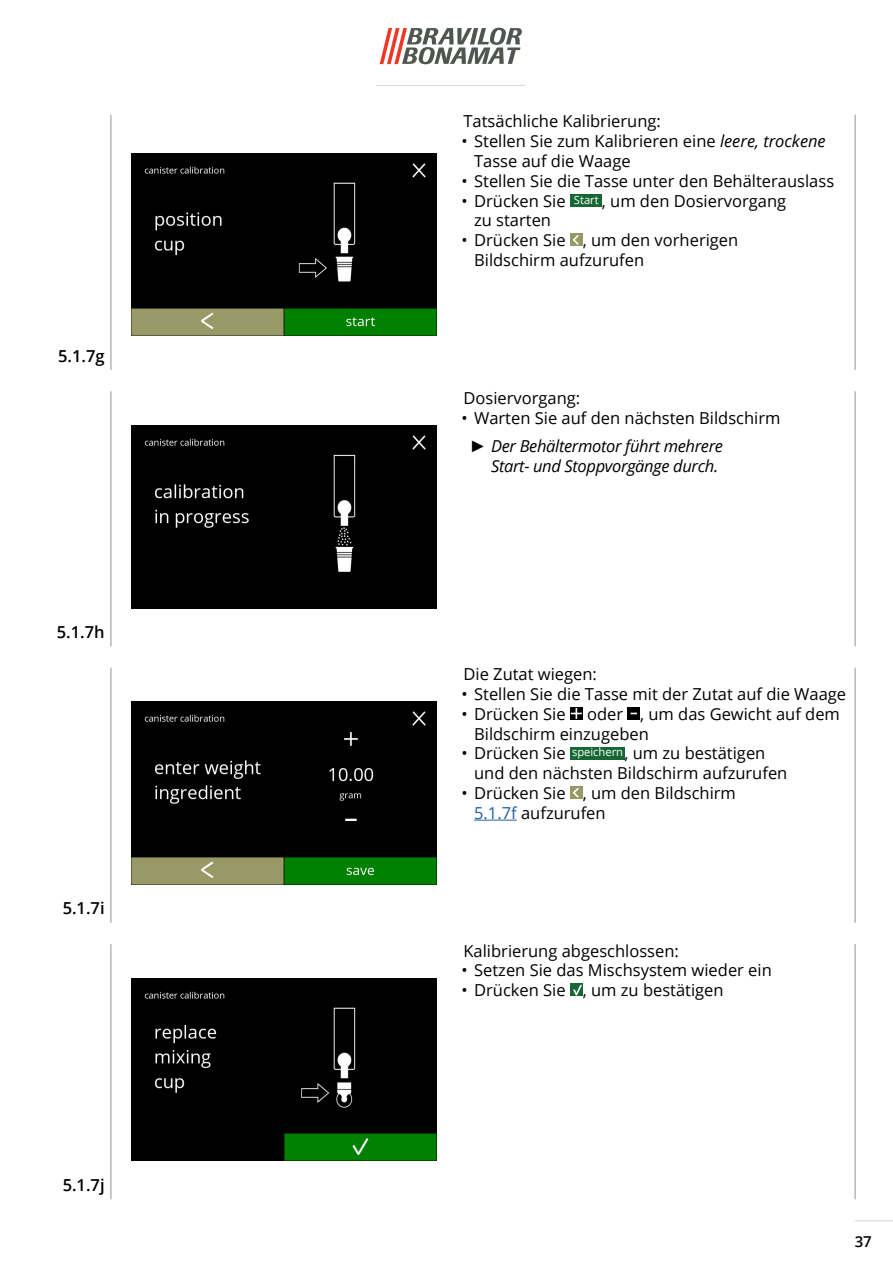
<style>
.page{position:relative;width:893px;height:1263px;background:#fff}
.page>*{position:absolute;margin:0;border:0;box-sizing:border-box;transform-origin:0 0}
.Body_text{font:16.5px/19.8px "Open Sans";color:#000}
.t1{font:italic 16.5px/19.8px "Open Sans";letter-spacing:-.02em;color:#000;text-align:right}
.t2{font:600 16.5px "Open Sans";color:#000}
.t3{font:600 15px "Open Sans";color:#000}
.t4{font:11.25px "Open Sans";color:#fff}
.s1{font-style:italic}
.s2{font-family:"Arial"}
.s3{color:#215e9e}
</style>
<div class="page">
<svg style="left:380px;top:28px;width:142px;height:36px"></svg>
<hr style="left:855px;top:1220px;width:38px;height:1px;background:#d4d8d5">
<hr style="left:376px;top:85px;width:149px;height:1px;background:#d4d8d5">
<hr style="left:855px;top:944px;width:1px;height:255px;background:#8e9590">
<hr style="left:111px;top:944px;width:1px;height:255px;background:#8e9590">
<hr style="left:855px;top:668px;width:1px;height:254px;background:#8e9590">
<hr style="left:111px;top:668px;width:1px;height:254px;background:#8e9590">
<hr style="left:855px;top:392px;width:1px;height:254px;background:#8e9590">
<hr style="left:111px;top:392px;width:1px;height:254px;background:#8e9590">
<hr style="left:111px;top:115px;width:1px;height:255px;background:#8e9590">
<hr style="left:855px;top:115px;width:1px;height:255px;background:#8e9590">
<div style="left:570px;top:194px;width:32px;height:13px;background:#166734"></div>
<div style="left:570px;top:233px;width:13px;height:13px;background:#999965"></div>
<svg style="left:573px;top:235px;width:6px;height:10px"></svg>
<img style="left:132px;top:153px;width:305px;height:183px">
<img style="left:132px;top:702px;width:305px;height:182px">
<hr style="left:474px;top:820px;width:43px;height:1px;background:#215e9e">
<svg style="left:570px;top:707px;width:13px;height:13px"></svg>
<svg style="left:572px;top:709px;width:9px;height:9px"></svg>
<svg style="left:627px;top:707px;width:13px;height:13px"></svg>
<div style="left:570px;top:747px;width:54px;height:12px;background:#166734"></div>
<div style="left:570px;top:786px;width:13px;height:13px;background:#999965"></div>
<svg style="left:573px;top:788px;width:6px;height:10px"></svg>
<div style="left:132px;top:425px;width:305px;height:183px;background:#000"></div>
<img style="left:132px;top:978px;width:305px;height:183px">
<div style="left:570px;top:983px;width:13px;height:13px;background:#166734"></div>
<svg style="left:573px;top:984px;width:9px;height:12px"></svg>
<p class="t2" style="left:58px;top:345px;width:48px">5.1.7g</p>
<p class="t2" style="left:57px;top:620px;width:49px">5.1.7h</p>
<p class="t2" style="left:63px;top:897px;width:43px">5.1.7i</p>
<p class="t2" style="left:63px;top:1173px;width:43px">5.1.7j</p>
<p class="Body_text" style="left:463px;top:111px;width:199px">Tatsächliche Kalibrierung:</p>
<p class="Body_text" style="left:474px;top:131px;width:353px;text-indent:-13px">• Stellen Sie zum Kalibrieren eine <span class="s1">leere, trockene<br></span>Tasse auf die Waage</p>
<p class="Body_text" style="left:461px;top:171px;width:374px">• Stellen Sie die Tasse unter den Behälterauslass</p>
<p class="Body_text" style="left:461px;top:190px;width:106px">• Drücken Sie</p>
<p class="t4" style="left:574px;top:192px;width:26px">Start</p>
<p class="Body_text" style="left:602px;top:190px;width:186px">, um den Dosiervorgang</p>
<p class="Body_text" style="left:474px;top:210px;width:78px">zu starten</p>
<p class="Body_text" style="left:474px;top:230px;width:266px;text-indent:-13px">• Drücken Sie , um den vorherigen<br>Bildschirm aufzurufen</p>
<p class="Body_text" style="left:463px;top:387px;width:118px">Dosiervorgang:</p>
<p class="Body_text" style="left:461px;top:407px;width:321px">• Warten Sie auf den nächsten Bildschirm</p>
<p class="t1" style="left:470px;top:436px;width:255px"><span class="s2">►</span> Der Behältermotor führt mehrere<br>Start- und Stoppvorgänge durch.</p>
<p class="Body_text" style="left:463px;top:664px;width:135px">Die Zutat wiegen:</p>
<p class="Body_text" style="left:461px;top:684px;width:386px">• Stellen Sie die Tasse mit der Zutat auf die Waage</p>
<p class="Body_text" style="left:461px;top:703px;width:106px">• Drücken Sie</p>
<p class="Body_text" style="left:474px;top:703px;width:367px;text-indent:113px">oder , um das Gewicht auf dem<br>Bildschirm einzugeben</p>
<p class="Body_text" style="left:461px;top:743px;width:106px">• Drücken Sie</p>
<p class="t4" style="left:572px;top:745px;width:53px">speichern</p>
<p class="Body_text" style="left:474px;top:743px;width:315px;text-indent:150px">, um zu bestätigen und den nächsten Bildschirm aufzurufen</p>
<p class="Body_text" style="left:474px;top:783px;width:263px;text-indent:-13px">• Drücken Sie , um den Bildschirm<br><span class="s3">5.1.7f</span> aufzurufen</p>
<p class="Body_text" style="left:463px;top:940px;width:217px">Kalibrierung abgeschlossen:</p>
<p class="Body_text" style="left:461px;top:960px;width:312px">• Setzen Sie das Mischsystem wieder ein</p>
<p class="Body_text" style="left:461px;top:980px;width:264px">• Drücken Sie , um zu bestätigen</p>
<p class="t3" style="left:855px;top:1232px;width:19px">37</p>
</div>
